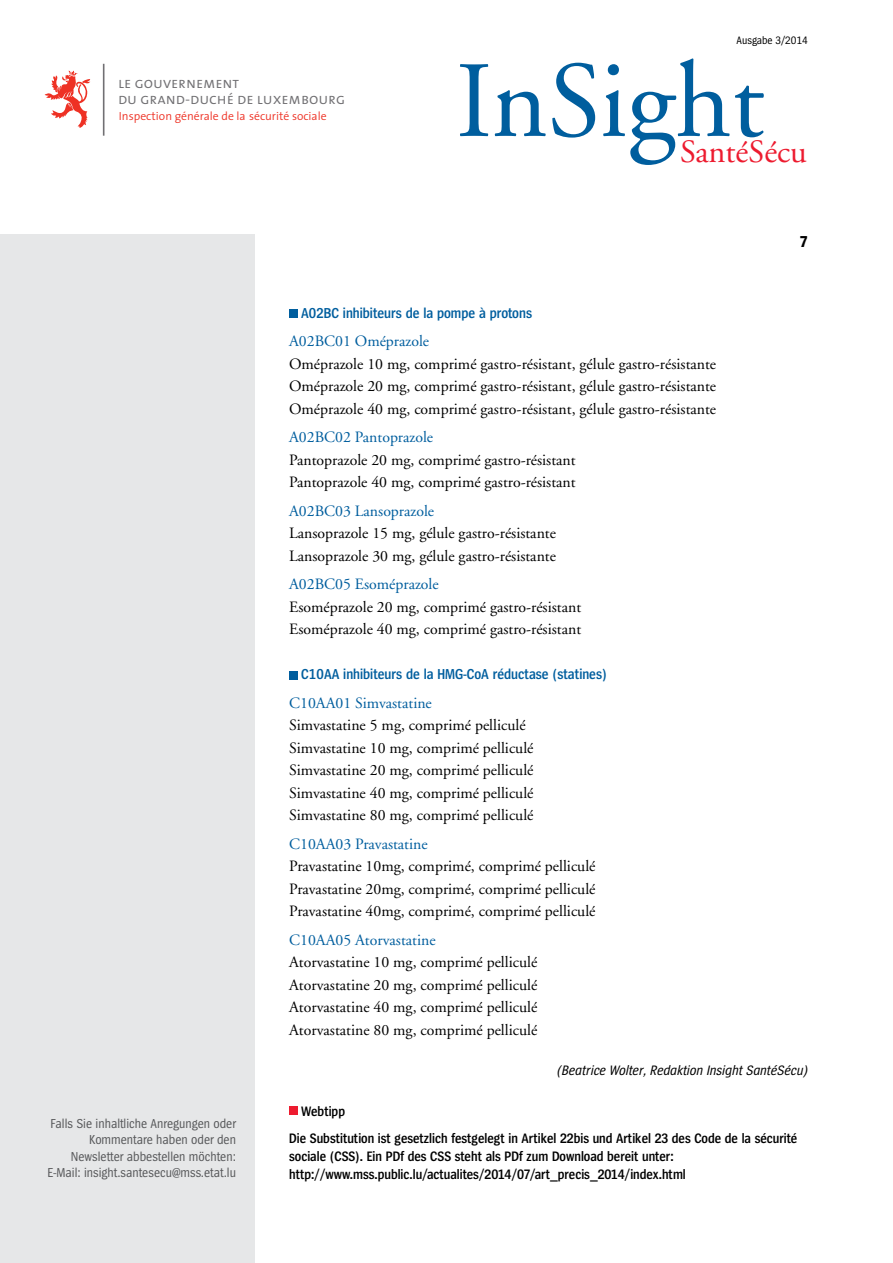
<style>
.page{position:relative;width:893px;height:1263px;background:#fff}
.page>*{position:absolute;margin:0;border:0;box-sizing:border-box;transform-origin:0 0}
.t1{font:108.3px "GG Garamond";color:#005e9e}
.t2{font:32.4px "GG Garamond";color:#ed1b2f}
.t3{font:700 16.5px "Spiegel Cd";color:#000}
.t4{font:15.75px/22.5px "GG Garamond";color:#000}
.t5{font:15.75px "GG Garamond";color:#005e9e}
.t6{font:15.45px "The Sans Semi Light Caps";color:#717073}
.t7{font:600 15px "Spiegel Cd";color:#005e9e}
.t8{font:600 14.25px/27px "Spiegel Cd";color:#000}
.t9{font:italic 14.25px "Spiegel Cd";color:#000}
.t10{font:13.5px/16.5px "Spiegel Cd";color:#58595b;text-align:right}
.t11{font:300 11.7px "The Sans";color:#ee3124}
.t12{font:11.25px "Spiegel Cd";color:#000}
</style>
<div class="page">
<div style="left:0;top:234px;width:255px;height:1029px;background:#e6e7e8"></div>
<hr style="left:103px;top:64px;width:1px;height:72px;background:#717073">
<svg style="left:45px;top:70px;width:45px;height:58px"></svg>
<div style="left:289px;top:309px;width:9px;height:9px;background:#005e9e"></div>
<div style="left:289px;top:671px;width:9px;height:8px;background:#005e9e"></div>
<div style="left:289px;top:1106px;width:9px;height:9px;background:#ed1b2f"></div>
<p class="t6" style="left:118px;top:70px;width:123px">le gouvernement</p>
<p class="t11" style="left:119px;top:106px;width:209px">Inspection générale de la sécurité sociale</p>
<p class="t6" style="left:118px;top:86px;width:229px">du grand-duché de luxembourg</p>
<p class="t12" style="left:737px;top:35px;width:73px">Ausgabe 3/2014</p>
<h1 class="t1" style="left:456px;top:37px;width:310px">InSight</h1>
<h2 class="t2" style="left:680px;top:133px;width:128px">SantéSécu</h2>
<p class="t3" style="left:799px;top:233px;width:10px">7</p>
<p class="t10" style="left:48px;top:1115px;width:190px">Falls Sie inhaltliche Anregungen oder Kommentare haben oder den Newsletter abbestellen möchten:<br>E-Mail: insight.santesecu@mss.etat.lu</p>
<p class="t7" style="left:301px;top:305px;width:232px">A02BC inhibiteurs de la pompe à protons</p>
<p class="t5" style="left:289px;top:332px;width:141px">A02BC01 Oméprazole</p>
<p class="t4" style="left:289px;top:352px;width:429px;text-align:justify">Oméprazole 10 mg, comprimé gastro-résistant, gélule gastro-résistante Oméprazole 20 mg, comprimé gastro-résistant, gélule gastro-résistante Oméprazole 40 mg, comprimé gastro-résistant, gélule gastro-résistante</p>
<p class="t5" style="left:289px;top:428px;width:146px">A02BC02 Pantoprazole</p>
<p class="t4" style="left:289px;top:448px;width:288px">Pantoprazole 20 mg, comprimé gastro-résistant<br>Pantoprazole 40 mg, comprimé gastro-résistant</p>
<p class="t5" style="left:289px;top:501px;width:147px">A02BC03 Lansoprazole</p>
<p class="t4" style="left:289px;top:522px;width:268px">Lansoprazole 15 mg, gélule gastro-résistante<br>Lansoprazole 30 mg, gélule gastro-résistante</p>
<p class="t5" style="left:289px;top:575px;width:151px">A02BC05 Esoméprazole</p>
<p class="t4" style="left:289px;top:595px;width:294px">Esoméprazole 20 mg, comprimé gastro-résistant<br>Esoméprazole 40 mg, comprimé gastro-résistant</p>
<p class="t7" style="left:301px;top:667px;width:307px">C10AA inhibiteurs de la HMG-CoA réductase (statines)</p>
<p class="t5" style="left:289px;top:693px;width:144px">C10AA01 Simvastatine</p>
<p class="t4" style="left:289px;top:714px;width:246px">Simvastatine 5 mg, comprimé pelliculé Simvastatine 10 mg, comprimé pelliculé Simvastatine 20 mg, comprimé pelliculé Simvastatine 40 mg, comprimé pelliculé Simvastatine 80 mg, comprimé pelliculé</p>
<p class="t5" style="left:289px;top:834px;width:140px">C10AA03 Pravastatine</p>
<p class="t4" style="left:289px;top:855px;width:308px;text-align:justify">Pravastatine 10mg, comprimé, comprimé pelliculé Pravastatine 20mg, comprimé, comprimé pelliculé Pravastatine 40mg, comprimé, comprimé pelliculé</p>
<p class="t5" style="left:289px;top:930px;width:148px">C10AA05 Atorvastatine</p>
<p class="t4" style="left:289px;top:951px;width:250px;text-align:justify">Atorvastatine 10 mg, comprimé pelliculé Atorvastatine 20 mg, comprimé pelliculé Atorvastatine 40 mg, comprimé pelliculé Atorvastatine 80 mg, comprimé pelliculé</p>
<p class="t9" style="left:557px;top:1063px;width:252px">(Beatrice Wolter, Redaktion Insight SantéSécu)</p>
<p class="t8" style="left:289px;top:1098px;width:510px;text-indent:12px">Webtipp<br>Die Substitution ist gesetzlich festgelegt in Artikel 22bis und Artikel 23 des Code de la sécurité</p>
<p class="t8" style="left:289px;top:1147px;width:398px;line-height:18px">sociale (CSS). Ein PDf des CSS steht als PDf zum Download bereit unter: http://www.mss.public.lu/actualites/2014/07/art_precis_2014/index.html</p>
</div>
